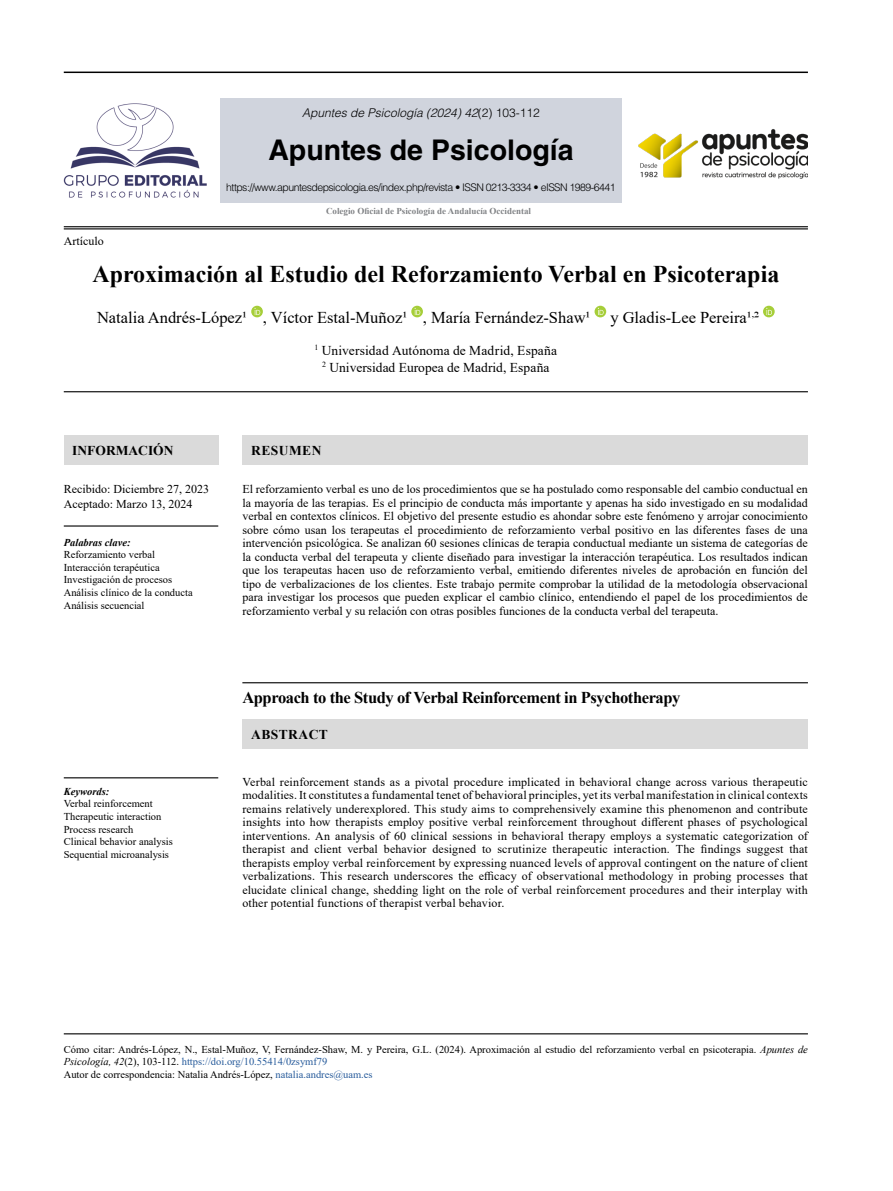
<style>
.page{position:relative;width:893px;height:1191px;background:#fff}
.page>*{position:absolute;margin:0;border:0;box-sizing:border-box;transform-origin:0 0}
.t1{font:700 28.5px "Helvetica LT Std";color:#000}
.t2{font:700 24px "Times New Roman";color:#000}
.t3{font:16.5px "Times New Roman";color:#000}
.t4{font:700 16.5px "Times New Roman";letter-spacing:-.025em;color:#000}
.t5{font:13.5px/17px "Times New Roman";color:#000;text-align:center}
.t6{font:700 13.5px "Times New Roman";letter-spacing:.035em;color:#000}
.t7{font:700 13.5px "Times New Roman";color:#000}
.t8{font:12px/13.5px "Times New Roman";color:#000;text-align:justify}
.t9{font:italic 300 12px "Helvetica LT Std";color:#000}
.t10{font:10.5px/12.6px "Times New Roman";color:#000}
.t11{font:300 10.5px "Helvetica LT Std";letter-spacing:-.05em;color:#000}
.t12{font:italic 700 10.5px "Times New Roman";color:#000}
.t13{font:700 9px "Times New Roman";color:#808285}
.s1{font-style:normal}
.s2{font-style:italic}
.s3{color:#275b9b}
</style>
<div class="page">
<hr style="left:64px;top:391px;width:744px;height:1px;background:#000">
<hr style="left:64px;top:1033px;width:744px;height:1px;background:#000">
<hr style="left:64px;top:777px;width:154px;height:1px;background:#000">
<hr style="left:242px;top:682px;width:566px;height:1px;background:#000">
<hr style="left:64px;top:525px;width:154px;height:1px;background:#000">
<div style="left:242px;top:719px;width:566px;height:30px;background:#dadada"></div>
<div style="left:64px;top:435px;width:154px;height:30px;background:#dadada"></div>
<svg style="left:251px;top:306px;width:12px;height:11px"></svg>
<svg style="left:255px;top:308px;width:5px;height:7px"></svg>
<svg style="left:411px;top:306px;width:12px;height:11px"></svg>
<svg style="left:415px;top:308px;width:5px;height:7px"></svg>
<div style="left:595px;top:306px;width:11px;height:11px;background:#a6ce39;border-radius:50%"></div>
<svg style="left:598px;top:308px;width:6px;height:7px"></svg>
<div style="left:763px;top:306px;width:12px;height:11px;background:#a6ce39;border-radius:50%"></div>
<svg style="left:766px;top:308px;width:6px;height:7px"></svg>
<hr style="left:64px;top:226px;width:744px;height:1px;background:#000">
<hr style="left:64px;top:72px;width:744px;height:1px;background:#000">
<hr style="left:64px;top:228px;width:744px;height:1px;background:#000">
<div style="left:242px;top:435px;width:566px;height:30px;background:#dadada"></div>
<div style="left:220px;top:98px;width:402px;height:105px;background:#d0d4dd"></div>
<img style="left:64px;top:103px;width:143px;height:95px">
<img style="left:638px;top:129px;width:170px;height:50px">
<p class="t9" style="left:302px;top:105px;width:239px">Apuntes de Psicología (2024) 42<span class="s1">(2) 103-112</span></p>
<h1 class="t1" style="left:268px;top:133px;width:307px">Apuntes de Psicología</h1>
<p class="t11" style="left:226px;top:181px;width:391px">https://www.apuntesdepsicologia.es/index.php/revista • ISSN 0213-3334 • eISSN 1989-6441</p>
<p class="t8" style="left:64px;top:234px;width:41px">Artículo</p>
<p class="t13" style="left:326px;top:205px;width:207px">Colegio Oficial de Psicología de Andalucía Occidental</p>
<h2 class="t2" style="left:92px;top:257px;width:688px">Aproximación al Estudio del Reforzamiento Verbal en Psicoterapia</h2>
<h3 class="t3" style="left:97px;top:306px;width:663px">Natalia Andrés-López1 , Víctor Estal-Muñoz1 , María Fernández-Shaw1 y Gladis-Lee Pereira1<sup>,</sup>2</h3>
<p class="t5" style="left:315px;top:341px;width:244px"><sup>1</sup> Universidad Autónoma de Madrid, España<br><sup>2</sup> Universidad Europea de Madrid, España</p>
<p class="t7" style="left:72px;top:440px;width:103px">INFORMACIÓN</p>
<p class="t8" style="left:64px;top:481px;width:147px;line-height:15px">Recibido: Diciembre 27, 2023<br>Aceptado: Marzo 13, 2024</p>
<p class="t12" style="left:64px;top:535px;width:68px">Palabras clave:</p>
<p class="t10" style="left:64px;top:548px;width:130px">Reforzamiento verbal<br>Interacción terapéutica<br>Investigación de procesos<br>Análisis clínico de la conducta<br>Análisis secuencial</p>
<p class="t12" style="left:64px;top:784px;width:47px">Keywords:</p>
<p class="t10" style="left:64px;top:797px;width:111px">Verbal reinforcement<br>Therapeutic interaction<br>Process research<br>Clinical behavior analysis<br>Sequential microanalysis</p>
<p class="t6" style="left:251px;top:440px;width:72px">RESUMEN</p>
<p class="t8" style="left:242px;top:482px;width:567px">El reforzamiento verbal es uno de los procedimientos que se ha postulado como responsable del cambio conductual en la mayoría de las terapias. Es el principio de conducta más importante y apenas ha sido investigado en su modalidad verbal en contextos clínicos. El objetivo del presente estudio es ahondar sobre este fenómeno y arrojar conocimiento sobre cómo usan los terapeutas el procedimiento de reforzamiento verbal positivo en las diferentes fases de una intervención psicológica. Se analizan 60 sesiones clínicas de terapia conductual mediante un sistema de categorías de la conducta verbal del terapeuta y cliente diseñado para investigar la interacción terapéutica. Los resultados indican que los terapeutas hacen uso de reforzamiento verbal, emitiendo diferentes niveles de aprobación en función del tipo de verbalizaciones de los clientes. Este trabajo permite comprobar la utilidad de la metodología observacional para investigar los procesos que pueden explicar el cambio clínico, entendiendo el papel de los procedimientos de reforzamiento verbal y su relación con otras posibles funciones de la conducta verbal del terapeuta.</p>
<h3 class="t4" style="left:242px;top:685px;width:440px">Approach to the Study of Verbal Reinforcement in Psychotherapy</h3>
<p class="t6" style="left:251px;top:724px;width:78px">ABSTRACT</p>
<p class="t8" style="left:242px;top:774px;width:567px">Verbal reinforcement stands as a pivotal procedure implicated in behavioral change across various therapeutic modalities. It constitutes a fundamental tenet of behavioral principles, yet its verbal manifestation in clinical contexts remains relatively underexplored. This study aims to comprehensively examine this phenomenon and contribute insights into how therapists employ positive verbal reinforcement throughout different phases of psychological interventions. An analysis of 60 clinical sessions in behavioral therapy employs a systematic categorization of therapist and client verbal behavior designed to scrutinize therapeutic interaction. The findings suggest that therapists employ verbal reinforcement by expressing nuanced levels of approval contingent on the nature of client verbalizations. This research underscores the efficacy of observational methodology in probing processes that elucidate clinical change, shedding light on the role of verbal reinforcement procedures and their interplay with other potential functions of therapist verbal behavior.</p>
<p class="t10" style="left:64px;top:1042px;width:746px">Cómo citar: Andrés-López, N., Estal-Muñoz, V, Fernández-Shaw, M. y Pereira, G.L. (2024). Aproximación al estudio del reforzamiento verbal en psicoterapia. <span class="s2">Apuntes de<br>Psicología, 42</span>(2), 103-112. <span class="s3">https://doi.org/10.55414/0zsymf79<br></span>Autor de correspondencia: Natalia Andrés-López, <span class="s3">natalia.andres@uam.es</span></p>
</div>
